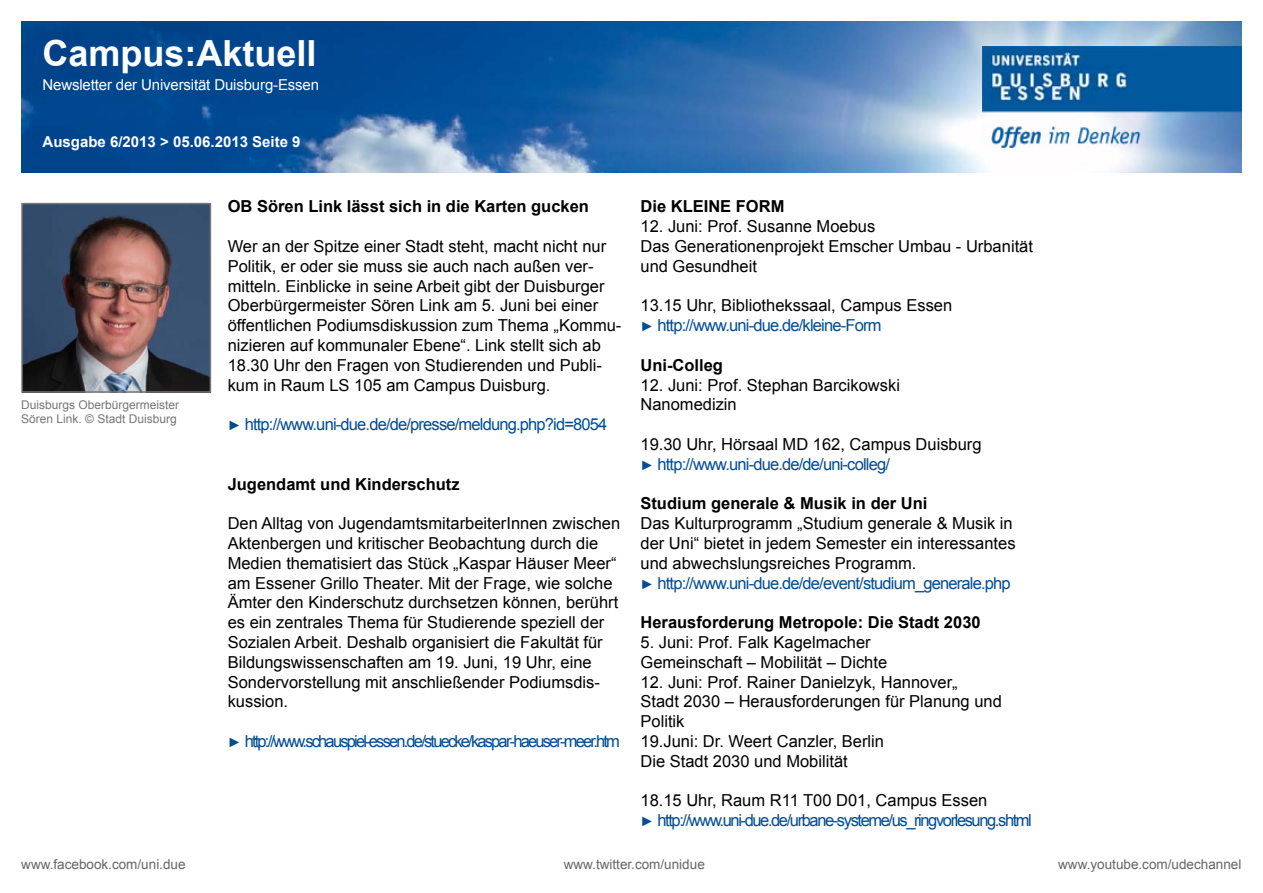
<style>
.page{position:relative;width:1263px;height:893px;background:#fff}
.page>*{position:absolute;margin:0;border:0;box-sizing:border-box;transform-origin:0 0}
.t1{font:700 36px "Arial";color:#fff}
.t2{font:16.5px/19.8px "Arial";color:#000}
.t3{font:700 16.5px "Arial";color:#000}
.t4{font:16.5px/19.8px "Arial";letter-spacing:-.085em;color:#004c93}
.t5{font:16.5px "Arial";letter-spacing:-.11em;color:#004c93}
.t6{font:16.5px "Arial";letter-spacing:-.05em;color:#004c93}
.t7{font:15px "Arial";letter-spacing:-.01em;color:#fff}
.t8{font:700 15px "Arial";color:#fff}
.t9{font:13.5px "Arial";color:#646567}
.t10{font:12px/13.5px "Arial";color:#767676}
.s1{font-size:13.5px}
.s2{font-size:13.5px;color:#004c93}
.s3{color:#004c93}
.s4{color:#000}
</style>
<div class="page">
<img style="left:21px;top:21px;width:1221px;height:152px">
<img style="left:982px;top:47px;width:260px;height:100px">
<img style="left:24px;top:206px;width:184px;height:184px">
<div style="left:21px;top:203px;width:190px;height:190px;border:2px solid #767676"></div>
<h1 class="t1" style="left:43px;top:29px;width:276px">Campus:Aktuell</h1>
<p class="t7" style="left:43px;top:74px;width:278px">Newsletter der Universität Duisburg-Essen</p>
<p class="t8" style="left:43px;top:132px;width:260px">Ausgabe 6/2013 &gt; 05.06.2013 Seite 9</p>
<p class="t10" style="left:21px;top:398px;width:160px">Duisburgs Oberbürgermeister<br>Sören Link. © Stadt Duisburg</p>
<p class="t3" style="left:228px;top:196px;width:363px">OB Sören Link lässt sich in die Karten gucken</p>
<p class="t2" style="left:228px;top:236px;width:395px">Wer an der Spitze einer Stadt steht, macht nicht nur Politik, er oder sie muss sie auch nach außen ver&shy;mitteln. Einblicke in seine Arbeit gibt der Duisburger Oberbürgermeister Sören Link am 5. Juni bei einer öffentlichen Podiumsdiskussion zum Thema „Kommu&shy;nizieren auf kommunaler Ebene“. Link stellt sich ab 18.30 Uhr den Fragen von Studierenden und Publi&shy;kum in Raum LS 105 am Campus Duisburg.</p>
<p class="t6" style="left:228px;top:414px;width:381px"><span class="s1">►</span> http://www.uni-due.de/de/presse/meldung.php?id=8054</p>
<p class="t3" style="left:228px;top:473px;width:233px">Jugendamt und Kinderschutz</p>
<p class="t2" style="left:228px;top:514px;width:394px">Den Alltag von JugendamtsmitarbeiterInnen zwischen Aktenbergen und kritischer Beobachtung durch die Medien thematisiert das Stück „Kaspar Häuser Meer“ am Essener Grillo Theater. Mit der Frage, wie solche Ämter den Kinderschutz durchsetzen können, berührt es ein zentrales Thema für Studierende speziell der Sozialen Arbeit. Deshalb organisiert die Fakultät für Bildungswissenschaften am 19. Juni, 19 Uhr, eine Sondervorstellung mit anschließender Podiumsdis&shy;kussion.</p>
<p class="t5" style="left:228px;top:730px;width:394px"><span class="s1">►</span> http://www.schauspiel-essen.de/stuecke/kaspar-haeuser-meer.htm</p>
<p class="t3" style="left:640px;top:196px;width:145px">Die KLEINE FORM</p>
<p class="t2" style="left:640px;top:217px;width:394px">12. Juni: Prof. Susanne Moebus<br>Das Generationenprojekt Emscher Umbau - Urbanität und Gesundheit</p>
<p class="t2" style="left:640px;top:296px;width:313px">13.15 Uhr, Bibliothekssaal, Campus Essen <span class="s2">►</span> <span class="s3">http://www.uni-due.de/kleine-Form</span></p>
<p class="t3" style="left:640px;top:354px;width:84px">Uni-Colleg</p>
<p class="t2" style="left:640px;top:375px;width:261px">12. Juni: Prof. Stephan Barcikowski<br>Nanomedizin</p>
<p class="t2" style="left:640px;top:434px;width:343px">19.30 Uhr, Hörsaal MD 162, Campus Duisburg <span class="s2">►</span> <span class="s3">http://www.uni-due.de/de/uni-colleg/</span></p>
<p class="t3" style="left:640px;top:493px;width:288px">Studium generale &amp; Musik in der Uni</p>
<p class="t2" style="left:640px;top:514px;width:377px">Das Kulturprogramm „Studium generale &amp; Musik in der Uni“ bietet in jedem Semester ein interessantes und abwechslungsreiches Programm.<br><span class="s2">►</span> <span class="s3">http://www.uni-due.de/de/event/studium_generale.php</span></p>
<p class="t3" style="left:640px;top:611px;width:342px">Herausforderung Metropole: Die Stadt 2030</p>
<p class="t2" style="left:640px;top:632px;width:248px">5. Juni: Prof. Falk Kagelmacher<br>Gemeinschaft – Mobilität – Dichte</p>
<p class="t2" style="left:640px;top:672px;width:363px">12. Juni: Prof. Rainer Danielzyk, Hannover„<br>Stadt 2030 – Herausforderungen für Planung und<br>Politik<br>19.Juni: Dr. Weert Canzler, Berlin<br>Die Stadt 2030 und Mobilität</p>
<p class="t4" style="left:640px;top:791px;width:393px"><span class="s4">18.15 Uhr, Raum R11 T00 D01, Campus Essen<br></span><span class="s1">►</span> http://www.uni-due.de/urbane-systeme/us_ringvorlesung.shtml</p>
<p class="t9" style="left:21px;top:855px;width:166px">www.facebook.com/uni.due</p>
<p class="t9" style="left:564px;top:855px;width:143px">www.twitter.com/unidue</p>
<p class="t9" style="left:1058px;top:855px;width:185px">www.youtube.com/udechannel</p>
</div>
